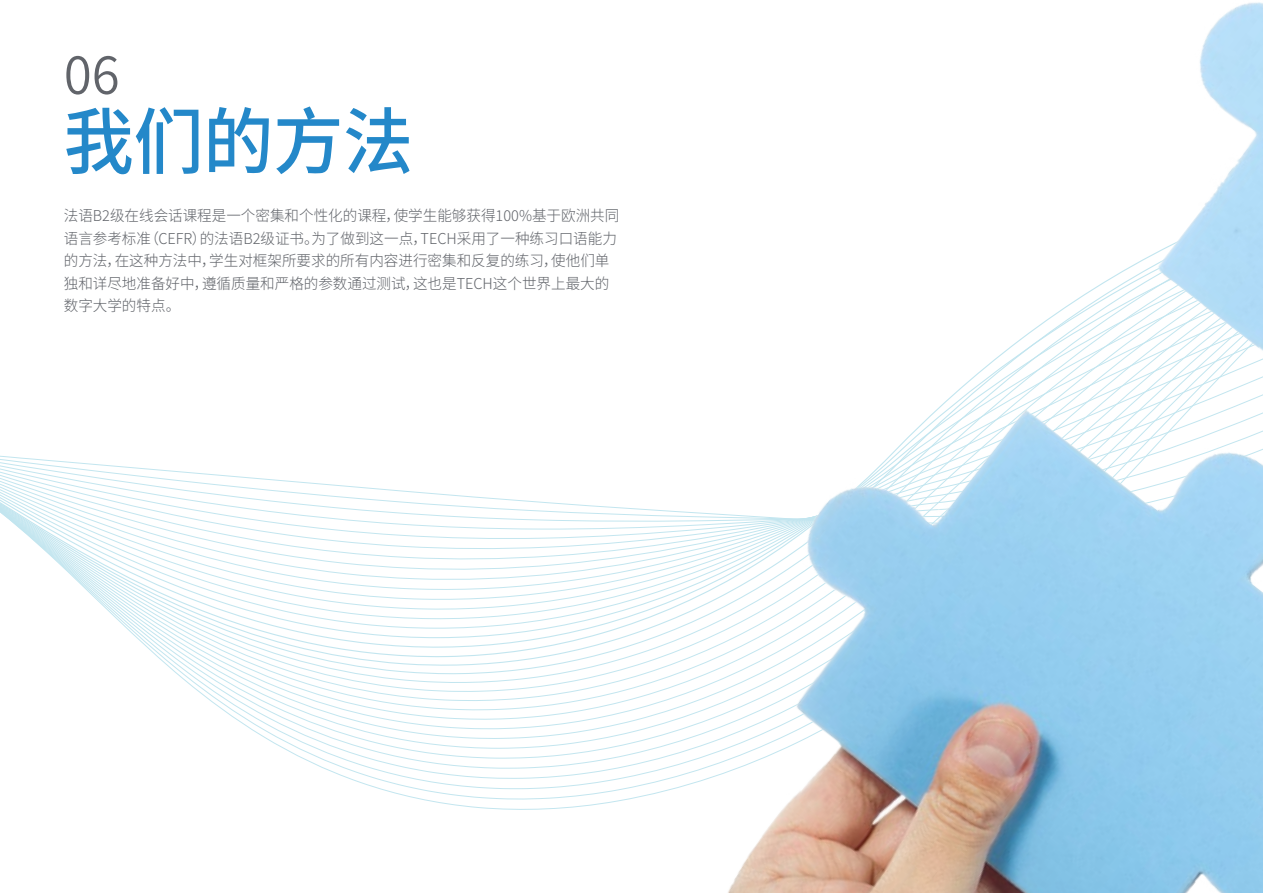
<style>
.page{position:relative;width:1263px;height:893px;background:#fff}
.page>*{position:absolute;margin:0;border:0;box-sizing:border-box;transform-origin:0 0}
.t1{font:500 72px "Source Han Sans CN";color:#2488c9}
.t2{font:52.5px "Source Han Sans CN";color:#61646a}
.t3{font:300 15px/22.5px "Source Han Sans CN";color:#61646a}
</style>
<div class="page">
<svg style="left:0;top:455px;width:642px;height:355px"></svg>
<img style="left:642px;top:2px;width:621px;height:891px">
<h2 class="t2" style="left:64px;top:45px;width:57px">06</h2>
<h1 class="t1" style="left:64px;top:101px;width:351px">我们的方法</h1>
<p class="t3" style="left:64px;top:205px;width:557px">法语B2级在线会话课程是一个密集和个性化的课程，使学生能够获得100%基于欧洲共同语言参考标准（CEFR）的法语B2级证书。为了做到这一点，TECH采用了一种练习口语能力的方法，在这种方法中，学生对框架所要求的所有内容进行密集和反复的练习，使他们单独和详尽地准备好中，遵循质量和严格的参数通过测试，这也是TECH这个世界上最大的数字大学的特点。</p>
</div>
